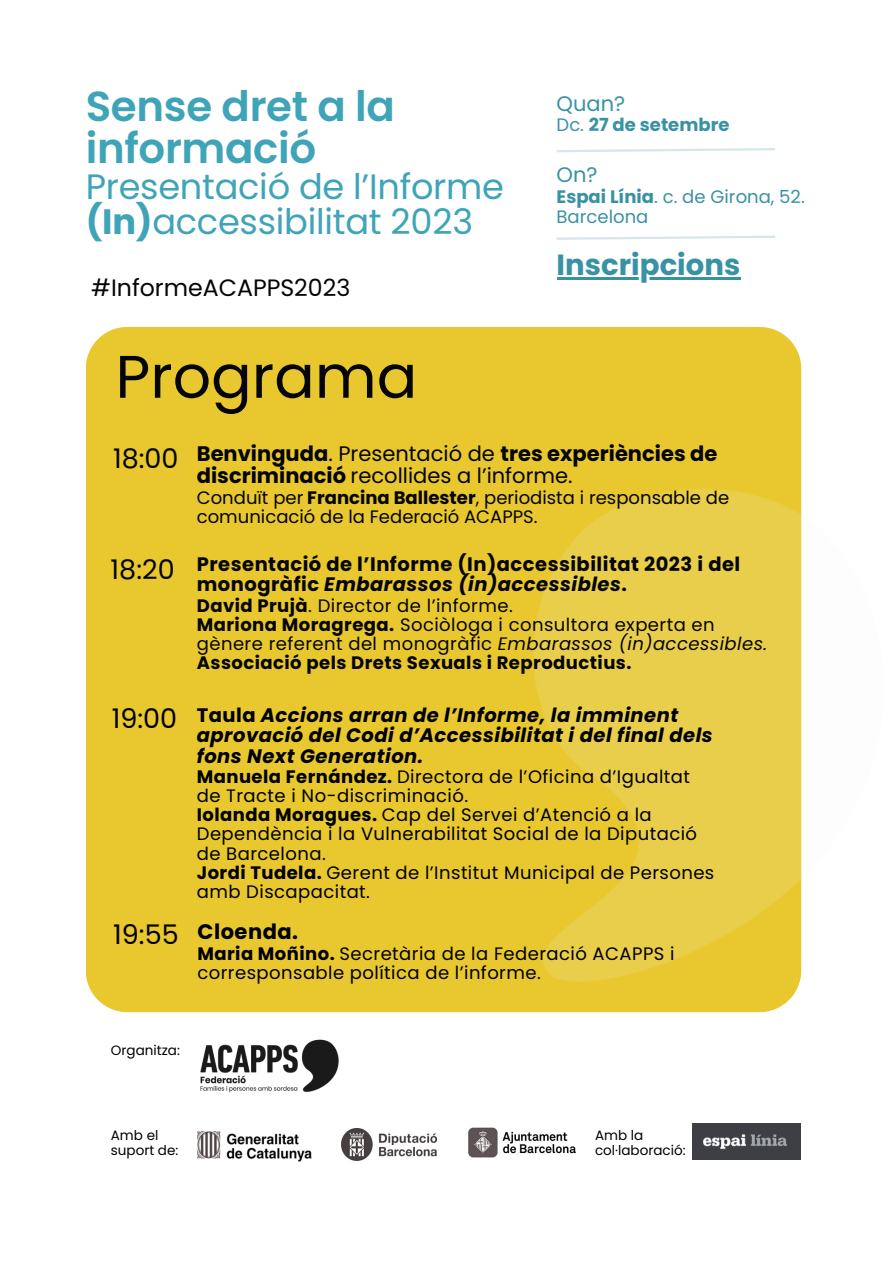
<style>
.page{position:relative;width:894px;height:1264px;background:#fff}
.page>*{position:absolute;margin:0;border:0;box-sizing:border-box;transform-origin:0 0}
.t1{font:60px "Poppins";color:#050505}
.t2{font:600 41.85px/41.2px "Poppins";letter-spacing:-.01em;color:#40a4b8}
.t3{font:35.25px/34.7px "Poppins";letter-spacing:-.01em;color:#40a4b8}
.t4{font:700 29.1px "Poppins";color:#3992a4}
.t5{font:27px "Poppins";color:#050505}
.t6{font:27px "Poppins";color:#000}
.t7{font:23.7px "Poppins";color:#050505}
.t8{font:700 21px/22.5px "Poppins";color:#050505}
.t9{font:700 21px "Poppins";letter-spacing:.025em;color:#000}
.t10{font:21px "Poppins";color:#3992a4}
.t11{font:italic 700 19.5px/20.2px "Poppins";letter-spacing:.025em;color:#000}
.t12{font:700 19.5px/20.2px "Poppins";letter-spacing:.025em;color:#050505}
.t13{font:18px/19.2px "Poppins";letter-spacing:.025em;color:#000}
.t14{font:18px/19.2px "Poppins";letter-spacing:.025em;color:#050505}
.t15{font:18px/19.2px "Poppins";color:#050505}
.t16{font:700 18px "Poppins";letter-spacing:.025em;color:#050505}
.t17{font:18px/20.2px "Poppins";color:#3992a4}
.t18{font:700 18px "Poppins";color:#3992a4}
.t19{font:13.5px "Poppins";color:#000}
.s1{font-weight:700}
.s2{font-weight:400}
.s3{font-style:italic}
.s4{font-style:normal}
</style>
<div class="page">
<div style="left:86px;top:327px;width:715px;height:685px;background:#e8c82e"></div>
<img style="left:468px;top:1127px;width:108px;height:31px">
<img style="left:306px;top:457px;width:496px;height:554px">
<img style="left:197px;top:1131px;width:114px;height:29px">
<img style="left:692px;top:1123px;width:108px;height:36px">
<img style="left:200px;top:1039px;width:139px;height:54px">
<img style="left:341px;top:1128px;width:96px;height:31px">
<hr style="left:556px;top:278px;width:184px;height:2px;background:#3992a4">
<svg style="left:556px;top:148px;width:220px;height:5px"></svg>
<svg style="left:556px;top:235px;width:220px;height:5px"></svg>
<p class="t2" style="left:86px;top:86px;width:310px">Sense dret a la informació</p>
<p class="t3" style="left:86px;top:169px;width:419px">Presentació de l’Informe <span class="s1">(In)</span>accessibilitat 2023</p>
<p class="t7" style="left:91px;top:271px;width:260px">#InformeACAPPS2023</p>
<p class="t10" style="left:556px;top:89px;width:70px">Quan?</p>
<p class="t18" style="left:556px;top:112px;width:174px"><span class="s2">Dc.</span> 27 de setembre</p>
<p class="t10" style="left:556px;top:160px;width:42px">On?</p>
<p class="t17" style="left:556px;top:186px;width:249px"><span class="s1">Espai Línia</span>. c. de Girona, 52.<br>Barcelona</p>
<p class="t4" style="left:556px;top:245px;width:185px">Inscripcions</p>
<p class="t1" style="left:115px;top:335px;width:303px">Programa</p>
<p class="t8" style="left:197px;top:442px;width:522px">Benvinguda<span class="s2">. Presentació de</span> tres experiències de discriminació <span class="s2">recollides a l’informe.</span></p>
<p class="t15" style="left:197px;top:487px;width:533px">Conduït per <span class="s1">Francina Ballester</span>, periodista i responsable de comunicació de la Federació ACAPPS.</p>
<p class="t5" style="left:113px;top:440px;width:67px">18:00</p>
<p class="t5" style="left:111px;top:550px;width:65px">18:20</p>
<p class="t6" style="left:112px;top:699px;width:67px">19:00</p>
<p class="t6" style="left:113px;top:915px;width:67px">19:55</p>
<p class="t12" style="left:197px;top:554px;width:545px">Presentació de l’Informe (In)accessibilitat 2023 i del monogràfic <span class="s3">Embarassos (in)accessibles</span>.</p>
<p class="t14" style="left:197px;top:596px;width:317px"><span class="s1">David Prujà</span>. Director de l’informe.</p>
<p class="t14" style="left:197px;top:615px;width:572px"><span class="s1">Mariona Moragrega.</span> Sociòloga i consultora experta en gènere referent del monogràfic <span class="s3">Embarassos (in)accessibles.</span></p>
<p class="t16" style="left:197px;top:650px;width:436px">Associació pels Drets Sexuals i Reproductius.</p>
<p class="t11" style="left:197px;top:705px;width:517px"><span class="s4">Taula</span> Accions arran de l’Informe, la imminent aprovació del Codi d’Accessibilitat i del final dels fons Next Generation.</p>
<p class="t13" style="left:197px;top:767px;width:494px"><span class="s1">Manuela Fernández.</span> Directora de l’Oficina d’Igualtat</p>
<p class="t13" style="left:197px;top:786px;width:273px">de Tracte i No-discriminació.</p>
<p class="t13" style="left:197px;top:805px;width:501px"><span class="s1">Iolanda Moragues.</span> Cap del Servei d’Atenció a la<br>Dependència i la Vulnerabilitat Social de la Diputació</p>
<p class="t13" style="left:197px;top:843px;width:130px">de Barcelona.</p>
<p class="t13" style="left:197px;top:862px;width:519px"><span class="s1">Jordi Tudela.</span> Gerent de l’Institut Municipal de Persones amb Discapacitat.</p>
<p class="t9" style="left:197px;top:917px;width:102px">Cloenda.</p>
<p class="t13" style="left:197px;top:943px;width:478px"><span class="s1">Maria Moñino.</span> Secretària de la Federació ACAPPS i corresponsable política de l’informe.</p>
<p class="t19" style="left:111px;top:1040px;width:70px">Organitza:</p>
<p class="t19" style="left:111px;top:1125px;width:49px">Amb el</p>
<p class="t19" style="left:111px;top:1141px;width:69px">suport de:</p>
<p class="t19" style="left:595px;top:1126px;width:50px">Amb la</p>
<p class="t19" style="left:595px;top:1140px;width:92px">col·laboració:</p>
</div>
